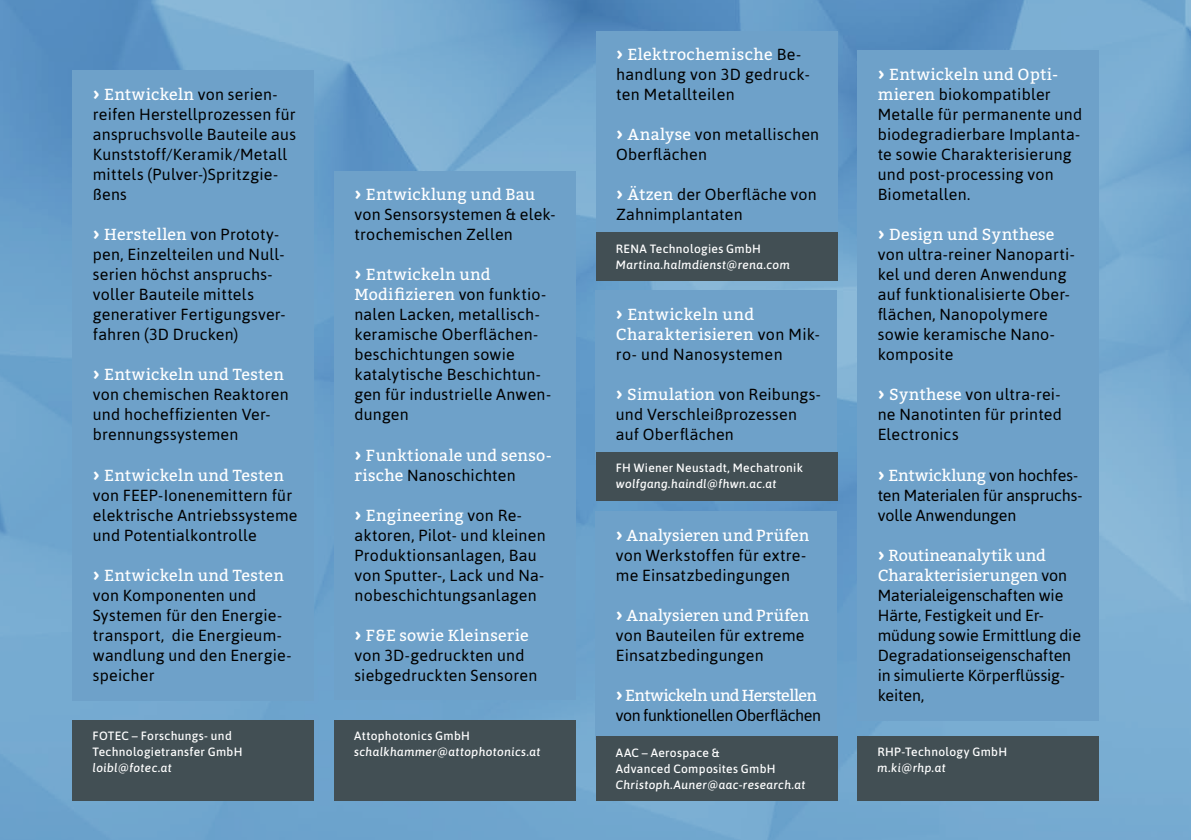
<style>
.page{position:relative;width:1191px;height:840px;background:#fff}
.page>*{position:absolute;margin:0;border:0;box-sizing:border-box;transform-origin:0 0}
.t1{font:16px/20px "Asap";letter-spacing:.015em;color:#000}
.t2{font:16px/20px "Bitter";letter-spacing:.01em;color:#fff}
.t3{font:16px/20px "Asap";letter-spacing:-.005em;color:#000}
.t4{font:16px "Asap";letter-spacing:-.025em;color:#000}
.t5{font:16px "Bitter";letter-spacing:-.035em;color:#fff}
.t6{font:16px "Bitter";letter-spacing:.03em;color:#fff}
.t7{font:500 12px/16px "Asap";letter-spacing:.025em;color:#fff}
.t8{font:italic 500 12px "Asap";letter-spacing:.03em;color:#fff}
.s1{font-weight:700;font-size:20px}
.s2{font-family:"Asap";color:#000}
.s3{font-family:"Bitter";font-weight:700;font-size:20px;color:#fff}
.s4{font-family:"Bitter";color:#fff}
</style>
<div class="page">
<img style="left:0;top:0;width:1191px;height:839px">
<div style="left:334px;top:170px;width:241px;height:89px;background:#6ea1c9"></div>
<div style="left:334px;top:251px;width:241px;height:50px;background:#6ea1c9"></div>
<div style="left:334px;top:271px;width:241px;height:168px;background:#6ea1c9"></div>
<div style="left:334px;top:431px;width:241px;height:69px;background:#6ea1c9"></div>
<div style="left:334px;top:491px;width:241px;height:128px;background:#6ea1c9"></div>
<div style="left:334px;top:611px;width:241px;height:88px;background:#6ea1c9"></div>
<div style="left:334px;top:719px;width:242px;height:16px;background:#424f54"></div>
<div style="left:334px;top:735px;width:242px;height:16px;background:#424f54"></div>
<div style="left:334px;top:751px;width:242px;height:16px;background:#424f54"></div>
<div style="left:334px;top:767px;width:242px;height:16px;background:#424f54"></div>
<div style="left:334px;top:783px;width:242px;height:16px;background:#424f54"></div>
<div style="left:73px;top:70px;width:241px;height:149px;background:#6ea1c9"></div>
<div style="left:73px;top:210px;width:241px;height:149px;background:#6ea1c9"></div>
<div style="left:73px;top:351px;width:241px;height:108px;background:#6ea1c9"></div>
<div style="left:73px;top:451px;width:241px;height:108px;background:#6ea1c9"></div>
<div style="left:73px;top:551px;width:241px;height:148px;background:#6ea1c9"></div>
<div style="left:73px;top:719px;width:241px;height:16px;background:#424f54"></div>
<div style="left:73px;top:735px;width:241px;height:16px;background:#424f54"></div>
<div style="left:73px;top:751px;width:241px;height:16px;background:#424f54"></div>
<div style="left:73px;top:767px;width:241px;height:16px;background:#424f54"></div>
<div style="left:73px;top:783px;width:241px;height:16px;background:#424f54"></div>
<div style="left:596px;top:511px;width:241px;height:90px;background:#6ea1c9"></div>
<div style="left:596px;top:591px;width:241px;height:88px;background:#6ea1c9"></div>
<div style="left:596px;top:671px;width:241px;height:68px;background:#6ea1c9"></div>
<div style="left:596px;top:736px;width:241px;height:16px;background:#424f54"></div>
<div style="left:596px;top:752px;width:241px;height:16px;background:#424f54"></div>
<div style="left:596px;top:768px;width:241px;height:16px;background:#424f54"></div>
<div style="left:596px;top:784px;width:241px;height:16px;background:#424f54"></div>
<div style="left:596px;top:291px;width:241px;height:50px;background:#6ea1c9"></div>
<div style="left:596px;top:311px;width:241px;height:68px;background:#6ea1c9"></div>
<div style="left:596px;top:371px;width:241px;height:88px;background:#6ea1c9"></div>
<div style="left:596px;top:452px;width:241px;height:16px;background:#424f54"></div>
<div style="left:596px;top:468px;width:241px;height:16px;background:#424f54"></div>
<div style="left:596px;top:484px;width:241px;height:16px;background:#424f54"></div>
<div style="left:596px;top:30px;width:241px;height:89px;background:#6ea1c9"></div>
<div style="left:596px;top:110px;width:241px;height:69px;background:#6ea1c9"></div>
<div style="left:596px;top:170px;width:241px;height:69px;background:#6ea1c9"></div>
<div style="left:596px;top:233px;width:241px;height:16px;background:#424f54"></div>
<div style="left:596px;top:249px;width:241px;height:16px;background:#424f54"></div>
<div style="left:596px;top:265px;width:241px;height:16px;background:#424f54"></div>
<div style="left:857px;top:50px;width:241px;height:169px;background:#6ea1c9"></div>
<div style="left:857px;top:210px;width:241px;height:169px;background:#6ea1c9"></div>
<div style="left:857px;top:371px;width:241px;height:88px;background:#6ea1c9"></div>
<div style="left:857px;top:451px;width:241px;height:88px;background:#6ea1c9"></div>
<div style="left:857px;top:531px;width:241px;height:188px;background:#6ea1c9"></div>
<div style="left:857px;top:735px;width:242px;height:16px;background:#424f54"></div>
<div style="left:857px;top:751px;width:242px;height:16px;background:#424f54"></div>
<div style="left:857px;top:767px;width:242px;height:16px;background:#424f54"></div>
<div style="left:857px;top:783px;width:242px;height:16px;background:#424f54"></div>
<p class="t2" style="left:93px;top:85px;width:186px"><span class="s1">›</span> Entwickeln <span class="s2">von serien-</span></p>
<p class="t1" style="left:93px;top:104px;width:205px">reifen Herstellprozessen für anspruchsvolle Bauteile aus<br>Kunststoff/Keramik/Metall mittels (Pulver-)Spritzgie&shy;ßens</p>
<p class="t1" style="left:93px;top:224px;width:194px"><span class="s3">›</span> <span class="s4">Herstellen</span> von Prototy&shy;pen, Einzelteilen und Null&shy;serien höchst anspruchs&shy;voller Bauteile mittels generativer Fertigungsver&shy;fahren (3D Drucken)</p>
<p class="t2" style="left:93px;top:365px;width:193px"><span class="s1">›</span> Entwickeln und Testen</p>
<p class="t1" style="left:93px;top:384px;width:197px">von chemischen Reaktoren und hocheffizienten Ver&shy;brennungssystemen</p>
<p class="t2" style="left:93px;top:465px;width:193px"><span class="s1">›</span> Entwickeln und Testen</p>
<p class="t1" style="left:93px;top:484px;width:206px">von FEEP-Ionenemittern für elektrische Antriebssysteme und Potentialkontrolle</p>
<p class="t2" style="left:93px;top:565px;width:193px"><span class="s1">›</span> Entwickeln und Testen</p>
<p class="t1" style="left:93px;top:584px;width:200px">von Komponenten und<br>Systemen für den Energie&shy;transport, die Energieum&shy;wandlung und den Energie&shy;speicher</p>
<p class="t7" style="left:93px;top:726px;width:151px">FOTEC – Forschungs- und<br>Technologietransfer GmbH</p>
<p class="t8" style="left:93px;top:759px;width:81px">loibl@fotec.at</p>
<p class="t2" style="left:354px;top:185px;width:182px"><span class="s1">›</span> Entwicklung und Bau</p>
<p class="t1" style="left:354px;top:204px;width:203px">von Sensorsystemen &amp; elek&shy;trochemischen Zellen</p>
<p class="t2" style="left:354px;top:265px;width:193px"><span class="s1">›</span> Entwickeln und<br>Modifizieren <span class="s2">von funktio-</span></p>
<p class="t1" style="left:354px;top:304px;width:198px">nalen Lacken, metallisch&shy;keramische Oberflächen&shy;beschichtungen sowie katalytische Beschichtun&shy;gen für industrielle Anwen&shy;dungen</p>
<p class="t2" style="left:354px;top:445px;width:199px"><span class="s1">›</span> Funktionale und senso-</p>
<p class="t1" style="left:354px;top:464px;width:163px"><span class="s4">rische</span> Nanoschichten</p>
<p class="t2" style="left:354px;top:505px;width:169px"><span class="s1">›</span> Engineering <span class="s2">von Re-</span></p>
<p class="t1" style="left:354px;top:524px;width:193px">aktoren, Pilot- und kleinen<br>Produktionsanlagen, Bau von Sputter-, Lack und Na&shy;nobeschichtungsanlagen</p>
<p class="t2" style="left:354px;top:625px;width:176px"><span class="s1">›</span> F&amp;E sowie Kleinserie</p>
<p class="t1" style="left:354px;top:644px;width:184px">von 3D-gedruckten und siebgedruckten Sensoren</p>
<p class="t7" style="left:354px;top:726px;width:117px">Attophotonics GmbH</p>
<p class="t8" style="left:354px;top:743px;width:188px">schalkhammer@attophotonics.at</p>
<p class="t6" style="left:616px;top:44px;width:187px"><span class="s1">›</span> Elektrochemische <span class="s2">Be-</span></p>
<p class="t1" style="left:616px;top:64px;width:195px">handlung von 3D gedruck&shy;ten Metallteilen</p>
<p class="t1" style="left:616px;top:124px;width:205px"><span class="s3">›</span> <span class="s4">Analyse</span> von metallischen<br>Oberflächen</p>
<p class="t1" style="left:616px;top:184px;width:202px"><span class="s3">›</span> <span class="s4">Ätzen</span> der Oberfläche von<br>Zahnimplantaten</p>
<p class="t7" style="left:616px;top:240px;width:147px">RENA Technologies GmbH</p>
<p class="t8" style="left:616px;top:256px;width:176px">Martina.halmdienst@rena.com</p>
<p class="t2" style="left:616px;top:305px;width:206px"><span class="s1">›</span> Entwickeln und<br>Charakterisieren <span class="s2">von Mik-</span></p>
<p class="t1" style="left:616px;top:344px;width:168px">ro- und Nanosystemen</p>
<p class="t1" style="left:616px;top:384px;width:207px"><span class="s3">›</span> <span class="s4">Simulation</span> von Reibungs&shy;und Verschleißprozessen auf Oberflächen</p>
<p class="t7" style="left:616px;top:459px;width:189px">FH Wiener Neustadt, Mechatronik</p>
<p class="t8" style="left:616px;top:476px;width:162px">wolfgang.haindl@fhwn.ac.at</p>
<p class="t2" style="left:616px;top:525px;width:195px"><span class="s1">›</span> Analysieren und Prüfen</p>
<p class="t1" style="left:616px;top:544px;width:192px">von Werkstoffen für extre&shy;me Einsatzbedingungen</p>
<p class="t2" style="left:616px;top:605px;width:195px"><span class="s1">›</span> Analysieren und Prüfen</p>
<p class="t1" style="left:616px;top:624px;width:190px">von Bauteilen für extreme<br>Einsatzbedingungen</p>
<p class="t5" style="left:616px;top:684px;width:203px"><span class="s1">›</span> Entwickeln und Herstellen</p>
<p class="t4" style="left:616px;top:705px;width:207px">von funktionellen Oberflächen</p>
<p class="t7" style="left:616px;top:743px;width:161px">AAC – Aerospace &amp;<br>Advanced Composites GmbH</p>
<p class="t8" style="left:616px;top:776px;width:191px">Christoph.Auner@aac-research.at</p>
<p class="t2" style="left:877px;top:65px;width:182px"><span class="s1">›</span> Entwickeln und Opti-</p>
<p class="t1" style="left:877px;top:84px;width:206px"><span class="s4">mieren</span> biokompatibler<br>Metalle für permanente und biodegradierbare Implanta&shy;te sowie Charakterisierung und post-processing von<br>Biometallen.</p>
<p class="t2" style="left:877px;top:225px;width:178px"><span class="s1">›</span> Design und Synthese</p>
<p class="t1" style="left:877px;top:244px;width:199px">von ultra-reiner Nanoparti&shy;kel und deren Anwendung auf funktionalisierte Ober&shy;flächen, Nanopolymere sowie keramische Nano&shy;komposite</p>
<p class="t1" style="left:877px;top:384px;width:186px;text-align:justify"><span class="s3">›</span> <span class="s4">Synthese</span> von ultra-rei&shy;ne Nanotinten für printed Electronics</p>
<p class="t2" style="left:877px;top:465px;width:202px"><span class="s1">›</span> Entwicklung <span class="s2">von hochfes-</span></p>
<p class="t3" style="left:877px;top:484px;width:206px">ten Materialen für anspruchs&shy;volle Anwendungen</p>
<p class="t2" style="left:877px;top:545px;width:191px"><span class="s1">›</span> Routineanalytik und<br>Charakterisierungen <span class="s2">von</span></p>
<p class="t3" style="left:877px;top:584px;width:205px">Materialeigenschaften wie<br>Härte, Festigkeit und Er&shy;müdung sowie Ermittlung die<br>Degradationseigenschaften in simulierte Körperflüssig&shy;keiten,</p>
<p class="t7" style="left:877px;top:743px;width:131px">RHP-Technology GmbH</p>
<p class="t8" style="left:877px;top:759px;width:70px">m.ki@rhp.at</p>
</div>
